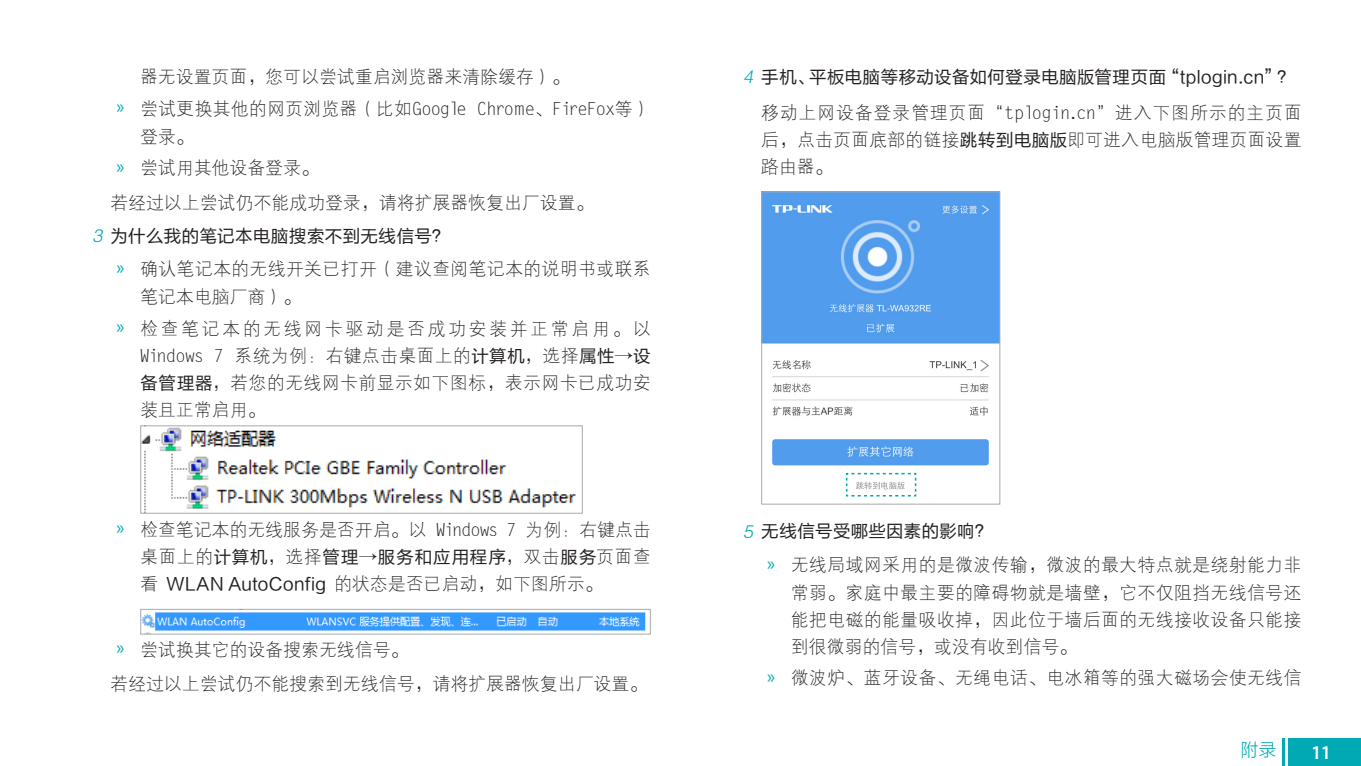
<style>
.page{position:relative;width:1361px;height:766px;background:#fff}
.page>*{position:absolute;margin:0;border:0;box-sizing:border-box;transform-origin:0 0}
.t1{font:600 semi-condensed 19.5px "Myriad Pro";color:#fff}
.t2{font:18px/27.3px "FZXDXJW GB1 0";letter-spacing:.035em;color:#231f20;text-align:justify}
.t3{font:18px "FZLTXHK GBK1 0";color:#00aab4}
.t4{font:17.4px "FZLTHK GBK1 0";letter-spacing:.025em;color:#231f20}
.s1{font-family:"Myriad Pro";font-size:19.5px;color:#00aab4}
.s2{font-family:"FZZDXJW GB1 0";font-style:italic;font-size:18px;color:#00aab4}
.s3{font-family:"FZLTHK GBK1 0";font-size:17.4px}
</style>
<div class="page">
<div style="left:1288px;top:737px;width:73px;height:28px;background:#00aab4"></div>
<hr style="left:1282px;top:737px;width:3px;height:28px;background:#00aab4">
<img style="left:142px;top:427px;width:435px;height:84px">
<div style="left:140px;top:425px;width:443px;height:88px;border:1px solid #a8a9ad"></div>
<img style="left:142px;top:612px;width:504px;height:19px">
<div style="left:140px;top:608px;width:511px;height:26px;border:1px solid #a8a9ad"></div>
<img style="left:763px;top:193px;width:235px;height:273px">
<div style="left:761px;top:191px;width:239px;height:313px;border:1px solid #a8a9ad"></div>
<svg style="left:845px;top:472px;width:72px;height:25px"></svg>
<p class="t2" style="left:140px;top:64px;width:431px">器无设置页面，您可以尝试重启浏览器来清除缓存）。</p>
<p class="t2" style="left:140px;top:95px;width:512px;text-indent:-24px"><span class="s1">»</span> 尝试更换其他的网页浏览器（比如Google Chrome、FireFox等）登录。</p>
<p class="t2" style="left:117px;top:154px;width:204px"><span class="s1">»</span> 尝试用其他设备登录。</p>
<p class="t2" style="left:111px;top:189px;width:484px">若经过以上尝试仍不能成功登录，请将扩展器恢复出厂设置。</p>
<p class="t4" style="left:92px;top:226px;width:359px"><span class="s2">3</span> 为什么我的笔记本电脑搜索不到无线信号？</p>
<p class="t2" style="left:140px;top:256px;width:512px;text-indent:-24px"><span class="s1">»</span> 确认笔记本的无线开关已打开（建议查阅笔记本的说明书或联系笔记本电脑厂商）。</p>
<p class="t2" style="left:140px;top:315px;width:512px;text-indent:-24px"><span class="s1">»</span> 检查笔记本的无线网卡驱动是否成功安装并正常启用。以Windows 7 系统为例：右键点击桌面上的<span class="s3">计算机</span>，选择<span class="s3">属性</span>→<span class="s3">设备管理器</span>，若您的无线网卡前显示如下图标，表示网卡已成功安装且正常启用。</p>
<p class="t2" style="left:140px;top:516px;width:512px;text-indent:-24px"><span class="s1">»</span> 检查笔记本的无线服务是否开启。以 Windows 7 为例：右键点击桌面上的<span class="s3">计算机</span>，选择<span class="s3">管理</span>→<span class="s3">服务和应用程序</span>，双击<span class="s3">服务</span>页面查看 <span class="s3">WLAN AutoConfig</span> 的状态是否已启动，如下图所示。</p>
<p class="t2" style="left:117px;top:636px;width:293px"><span class="s1">»</span> 尝试换其它的设备搜索无线信号。</p>
<p class="t2" style="left:111px;top:670px;width:538px">若经过以上尝试仍不能搜索到无线信号，请将扩展器恢复出厂设置。</p>
<p class="t4" style="left:743px;top:67px;width:553px"><span class="s2">4</span> 手机、平板电脑等移动设备如何登录电脑版管理页面“tplogin.cn”？</p>
<p class="t2" style="left:761px;top:100px;width:542px">移动上网设备登录管理页面“tplogin.cn”进入下图所示的主页面后，点击页面底部的链接<span class="s3">跳转到电脑版</span>即可进入电脑版管理页面设置路由器。</p>
<p class="t4" style="left:743px;top:521px;width:251px"><span class="s2">5</span> 无线信号受哪些因素的影响？</p>
<p class="t2" style="left:791px;top:551px;width:512px;text-indent:-24px"><span class="s1">»</span> 无线局域网采用的是微波传输，微波的最大特点就是绕射能力非常弱。家庭中最主要的障碍物就是墙壁，它不仅阻挡无线信号还能把电磁的能量吸收掉，因此位于墙后面的无线接收设备只能接到很微弱的信号，或没有收到信号。</p>
<p class="t2" style="left:767px;top:664px;width:535px"><span class="s1">»</span> 微波炉、蓝牙设备、无绳电话、电冰箱等的强大磁场会使无线信</p>
<p class="t3" style="left:1240px;top:739px;width:37px">附录</p>
<p class="t1" style="left:1311px;top:740px;width:21px">11</p>
</div>
